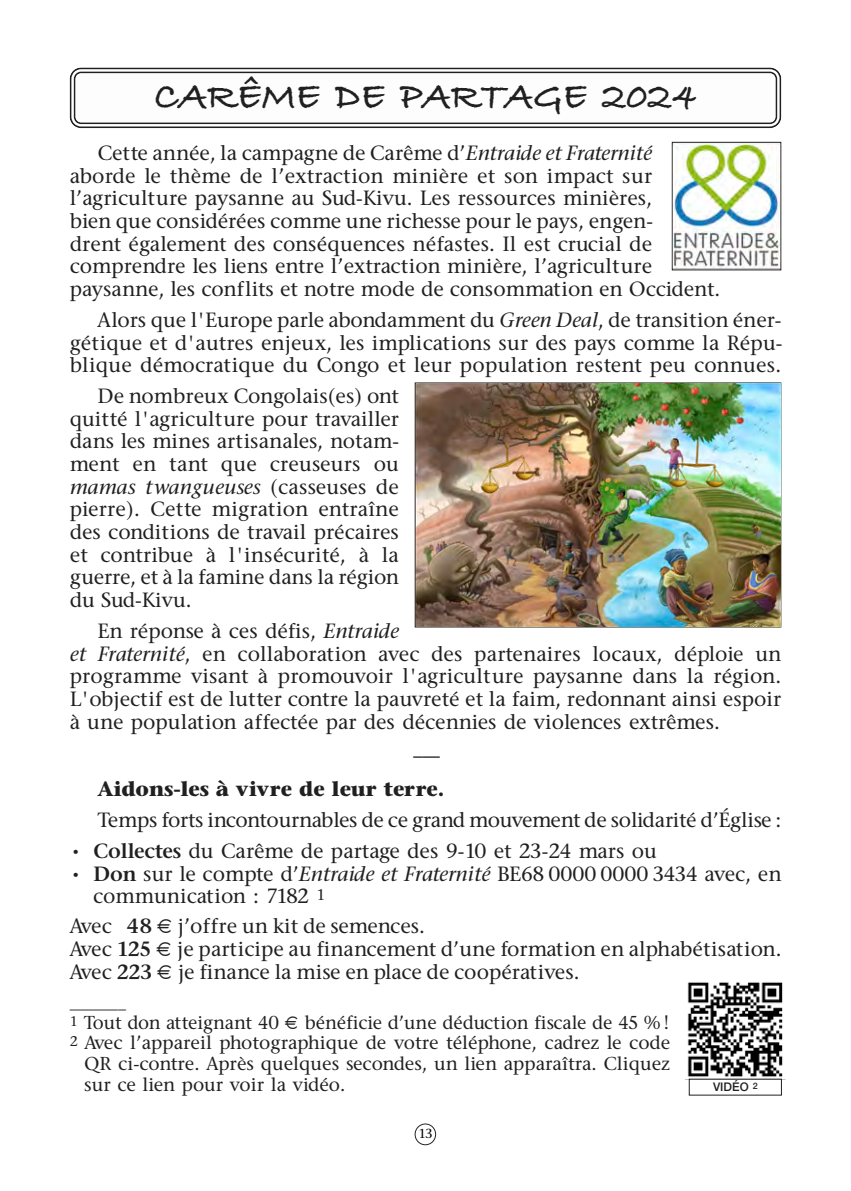
<style>
.page{position:relative;width:851px;height:1191px;background:#fff}
.page>*{position:absolute;margin:0;border:0;box-sizing:border-box;transform-origin:0 0}
.t1{font:700 39.2px "Bradley Hand ITCTT";color:#212021}
.t2{font:21.6px/22.6px "Stone Serif Medium DTC";color:#212021}
.t3{font:21.6px "Stone Serif Medium Italic DTC";letter-spacing:.01em;color:#212021}
.t4{font:21.6px "Stone Serif Bold DTC";color:#212021}
.t5{font:19.6px "Stone Serif Medium DTC";color:#212021}
.t6{font:17.6px "Stone Serif Medium DTC";color:#212021}
.t7{font:13.8px "Stone Serif Medium DTC";color:#000}
.t8{font:500 11.8px "Helvetica Neue";color:#212021}
.s1{font-family:"Stone Serif Medium Italic DTC"}
.s2{font-family:"Stone Serif Medium DTC"}
.s3{font-family:"Stone Serif Semi Bold DTC"}
.s4{font-family:"Stone Serif Semi Bold DTC";color:#fff}
.s5{font-family:"Times";font-weight:700}
.s6{font-family:"Times"}
</style>
<div class="page">
<svg style="left:414px;top:1123px;width:22px;height:22px"></svg>
<svg style="left:70px;top:67px;width:711px;height:61px"></svg>
<div style="left:671px;top:142px;width:110px;height:128px;border:1px solid #212021"></div>
<img style="left:672px;top:143px;width:108px;height:126px">
<img style="left:687px;top:982px;width:96px;height:97px">
<div style="left:688px;top:1078px;width:93px;height:17px;border:1px solid #212021"></div>
<img style="left:415px;top:383px;width:365px;height:243px">
<h1 class="t1" style="left:154px;top:73px;width:544px">CARÊME DE PARTAGE 2024</h1>
<p class="t2" style="left:70px;top:144px;width:652px;text-indent:28px">Cette année, la campagne de Carême d’<span class="s1">Entraide et Fraternité </span>aborde le thème de l’extraction minière et son impact sur l’agriculture paysanne au Sud-Kivu. Les ressources minières,<br>bien que considérées comme une richesse pour le pays, engen-<br>drent également des conséquences néfastes. Il est crucial de comprendre les liens entre l’extraction minière, l’agriculture paysanne, les conflits et notre mode de consommation en Occident.</p>
<p class="t2" style="left:70px;top:311px;width:714px;text-align:justify;text-indent:28px">Alors que l'Europe parle abondamment du <span class="s1">Green Deal</span>, de transition éner&shy;gétique et d'autres enjeux, les implications sur des pays comme la Répu&shy;blique démocratique du Congo et leur population restent peu connues.</p>
<p class="t2" style="left:70px;top:387px;width:331px;text-align:justify;text-indent:28px">De nombreux Congolais(es) ont quitté l'agriculture pour travailler dans les mines artisanales, notam&shy;ment en tant que creuseurs ou</p>
<p class="t3" style="left:70px;top:479px;width:331px">mamas twangueuses <span class="s2">(casseuses de</span></p>
<p class="t2" style="left:70px;top:500px;width:331px;text-align:justify">pierre). Cette migration entraîne des conditions de travail précaires et contribue à l'insécurité, à la guerre, et à la famine dans la région du Sud-Kivu.</p>
<p class="t2" style="left:70px;top:622px;width:713px;text-indent:28px">En réponse à ces défis, <span class="s1">Entraide<br>et Fraternité</span>, en collaboration avec des partenaires locaux, déploie un programme visant à promouvoir l'agriculture paysanne dans la région.<br>L'objectif est de lutter contre la pauvreté et la faim, redonnant ainsi espoir à une population affectée par des décennies de violences extrêmes.</p>
<p class="t2" style="left:412px;top:746px;width:28px">–––</p>
<p class="t4" style="left:97px;top:781px;width:348px">Aidons-les à vivre de leur terre.</p>
<p class="t2" style="left:97px;top:811px;width:685px">Temps forts incontournables de ce grand mouvement de solidarité d’Église :</p>
<p class="t2" style="left:70px;top:842px;width:588px">• <span class="s3">Collectes</span> du Carême de partage des 9-10 et 23-24 mars ou</p>
<p class="t2" style="left:93px;top:864px;width:689px;text-indent:-24px">• <span class="s3">Don</span> sur le compte d’<span class="s1">Entraide et Fraternité</span> BE68 0000 0000 3434 avec, en communication : 7182 <sup>1</sup></p>
<p class="t2" style="left:70px;top:917px;width:713px">Avec <span class="s4">1</span><span class="s3">48</span> <span class="s5">€</span> j’offre un kit de semences.<br>Avec <span class="s3">125</span> <span class="s5">€</span> je participe au financement d’une formation en alphabétisation.<br>Avec <span class="s3">223</span> <span class="s5">€</span> je finance la mise en place de coopératives.</p>
<p class="t6" style="left:70px;top:996px;width:58px">_______</p>
<p class="t5" style="left:70px;top:1016px;width:602px"><sup>1</sup> Tout don atteignant 40 <span class="s6">€</span> bénéficie d’une déduction fiscale de 45 %!</p>
<p class="t5" style="left:70px;top:1036px;width:602px"><sup>2</sup> Avec l’appareil photographique de votre téléphone, cadrez le code</p>
<p class="t5" style="left:84px;top:1057px;width:587px">QR ci-contre. Après quelques secondes, un lien apparaîtra. Cliquez</p>
<p class="t5" style="left:84px;top:1077px;width:263px">sur ce lien pour voir la vidéo.</p>
<p class="t8" style="left:713px;top:1082px;width:46px">VIDÉO <sup>2</sup></p>
<p class="t7" style="left:418px;top:1129px;width:16px">13</p>
</div>
